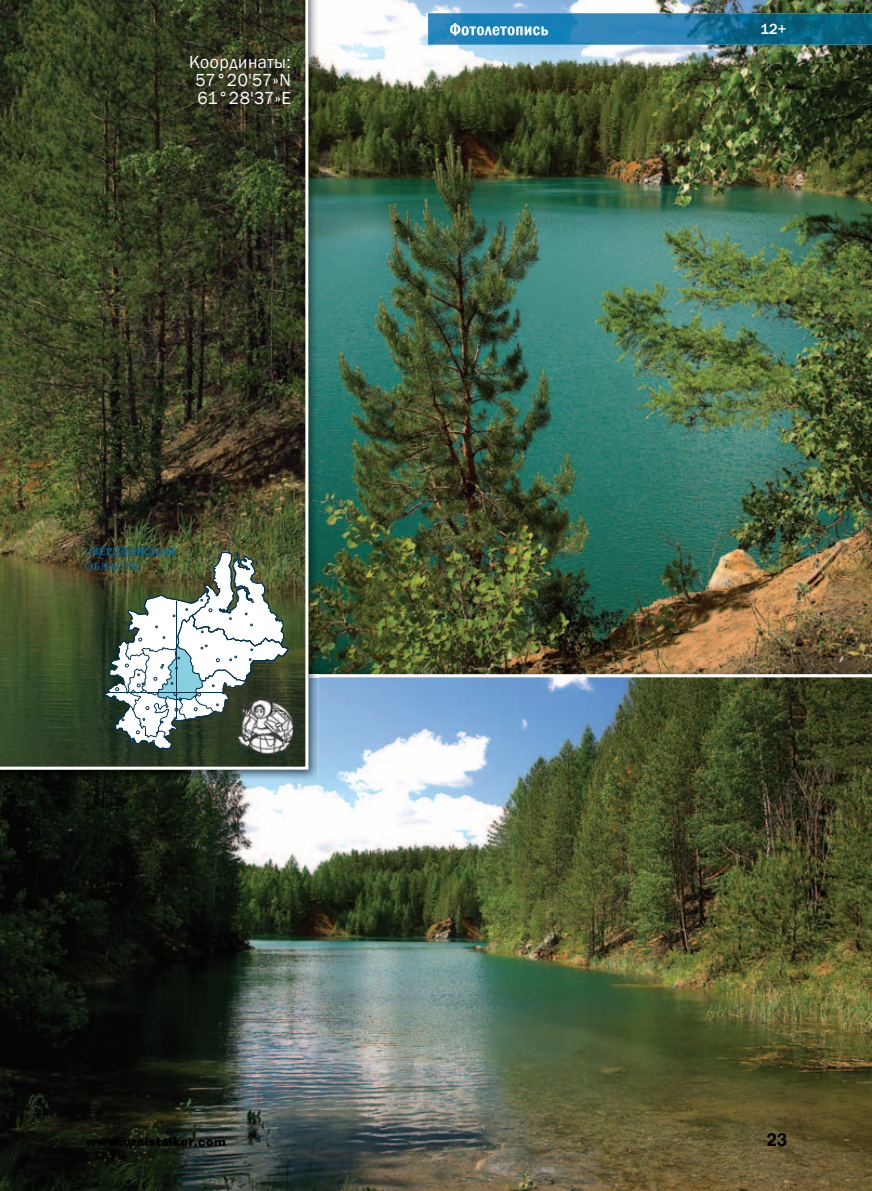
<style>
.page{position:relative;width:872px;height:1191px;background:#fff}
.page>*{position:absolute;margin:0;border:0;box-sizing:border-box;transform-origin:0 0}
.t1{font:18px/18px "Franklin Gothic";letter-spacing:.03em;color:#fff;text-align:center}
.t2{font:700 18px "Helios";color:#010101}
.t3{font:500 15px "Franklin Gothic";color:#fff}
.t4{font:12px "Helios Black C";color:#010101}
.t5{font:700 10.5px/15px "Book Antiqua";color:#006ba6}
</style>
<div class="page">
<img style="left:318px;top:0;width:554px;height:674px">
<img style="left:0;top:674px;width:872px;height:517px">
<img style="left:308px;top:0;width:10px;height:668px">
<img style="left:0;top:677px;width:318px;height:103px">
<svg style="left:308px;top:668px;width:10px;height:9px"></svg>
<svg style="left:0;top:0;width:308px;height:769px;background:#393f24"></svg>
<img style="left:428px;top:13px;width:444px;height:32px">
<img style="left:450px;top:23px;width:98px;height:13px">
<img style="left:238px;top:697px;width:55px;height:56px">
<svg style="left:103px;top:551px;width:186px;height:199px"></svg>
<hr style="left:177px;top:601px;width:1px;height:117px;background:#003454">
<hr style="left:108px;top:692px;width:113px;height:1px;background:#003454">
<p class="t1" style="left:189px;top:53px;width:103px">Координаты:<br>57°20'57»N<br>61°28'37»E</p>
<p class="t5" style="left:85px;top:544px;width:92px">СВЕРДЛОВСКАЯ<br>ОБЛАСТЬ</p>
<p class="t3" style="left:760px;top:20px;width:27px">12+</p>
<p class="t4" style="left:85px;top:1134px;width:142px">www.uralstalker.com</p>
<p class="t2" style="left:767px;top:1129px;width:22px">23</p>
</div>
